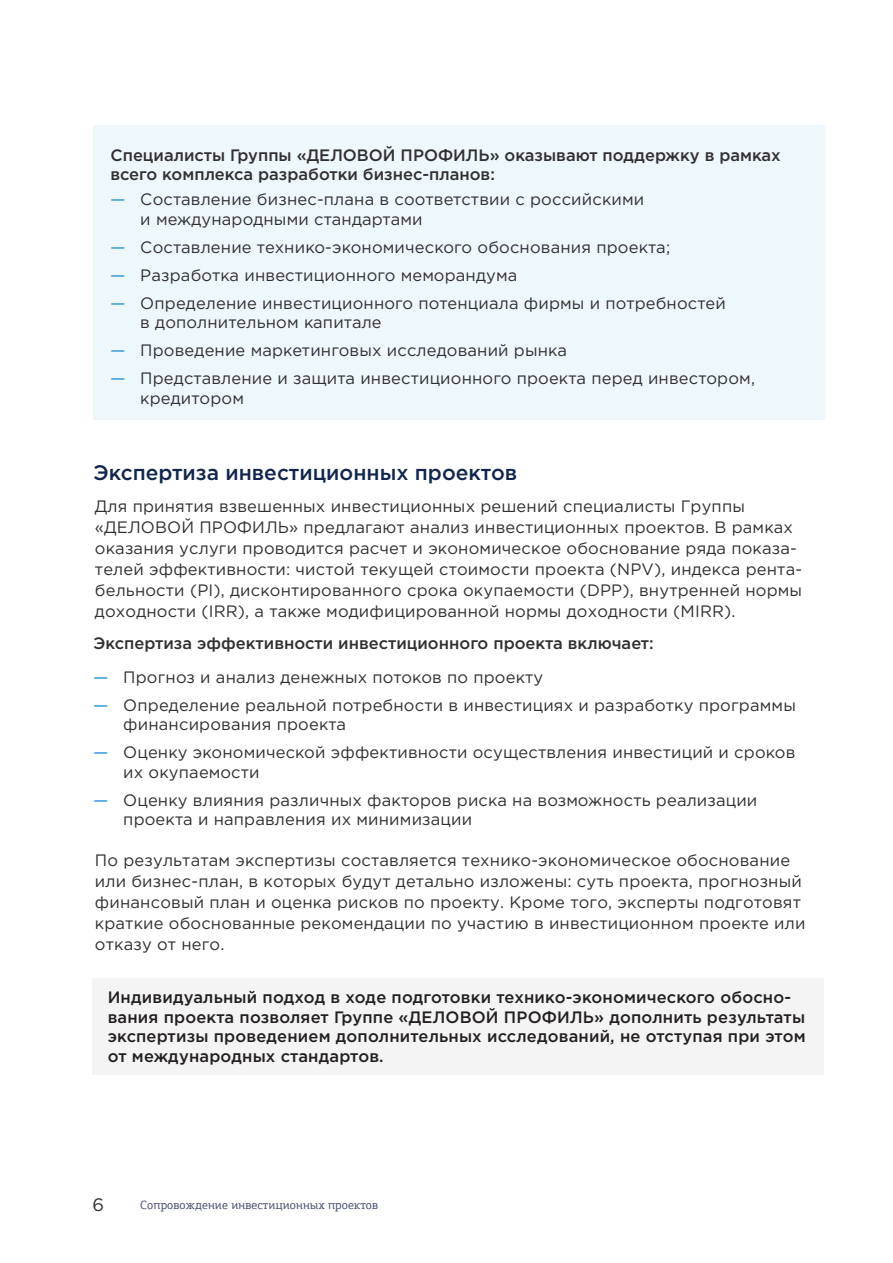
<style>
.page{position:relative;width:893px;height:1263px;background:#fff}
.page>*{position:absolute;margin:0;border:0;box-sizing:border-box;transform-origin:0 0}
.Темно-синий_абзац{font:500 21px "Gotham Pro";color:#10264f}
.t1{font:18px "Gotham Pro";color:#312f30}
.t2{font:16.5px/21px "Gotham Pro";letter-spacing:.01em;color:#312f30}
.t3{font:500 16.5px/19.8px "Gotham Pro";letter-spacing:.01em;color:#231f20}
.Подзаголовок_маленьк{font:500 16.5px/19.8px "Gotham Pro";color:#312f30}
.Заметки{font:12px "PF Agora Slab Pro";letter-spacing:.01em;color:#495173}
.s1{font-weight:500;color:#5dade0}
</style>
<div class="page">
<div style="left:94px;top:125px;width:731px;height:295px;background:#eef7fc"></div>
<div style="left:92px;top:978px;width:732px;height:96px;background:#f4f4f4"></div>
<p class="Подзаголовок_маленьк" style="left:111px;top:144px;width:672px">Специалисты Группы «ДЕЛОВОЙ ПРОФИЛЬ» оказывают поддержку в рамках всего комплекса разработки бизнес-планов:</p>
<p class="t2" style="left:140px;top:190px;width:505px;line-height:19.5px;text-indent:-30px"><span class="s1">—</span> Составление бизнес-плана в соответствии с российскими и международными стандартами</p>
<p class="t2" style="left:111px;top:236px;width:561px"><span class="s1">—</span> Составление технико-экономического обоснования проекта;</p>
<p class="t2" style="left:111px;top:264px;width:408px"><span class="s1">—</span> Разработка инвестиционного меморандума</p>
<p class="t2" style="left:140px;top:293px;width:587px;line-height:19.5px;text-indent:-30px"><span class="s1">—</span> Определение инвестиционного потенциала фирмы и потребностей в дополнительном капитале</p>
<p class="t2" style="left:111px;top:340px;width:458px"><span class="s1">—</span> Проведение маркетинговых исследований рынка</p>
<p class="t2" style="left:140px;top:369px;width:616px;line-height:19.5px;text-indent:-30px"><span class="s1">—</span> Представление и защита инвестиционного проекта перед инвестором, кредитором</p>
<p class="Темно-синий_абзац" style="left:94px;top:460px;width:425px">Экспертиза инвестиционных проектов</p>
<p class="t2" style="left:95px;top:496px;width:709px">Для принятия взвешенных инвестиционных решений специалисты Группы «ДЕЛОВОЙ ПРОФИЛЬ» предлагают анализ инвестиционных проектов. В рамках оказания услуги проводится расчет и экономическое обоснование ряда показа&shy;телей эффективности: чистой текущей стоимости проекта (NPV), индекса рента&shy;бельности (PI), дисконтированного срока окупаемости (DPP), внутренней нормы доходности (IRR), а также модифицированной нормы доходности (MIRR).</p>
<p class="Подзаголовок_маленьк" style="left:94px;top:632px;width:562px">Экспертиза эффективности инвестиционного проекта включает:</p>
<p class="t2" style="left:94px;top:666px;width:451px"><span class="s1">—</span> Прогноз и анализ денежных потоков по проекту</p>
<p class="t2" style="left:123px;top:695px;width:674px;line-height:19.5px;text-indent:-30px"><span class="s1">—</span> Определение реальной потребности в инвестициях и разработку программы финансирования проекта</p>
<p class="t2" style="left:123px;top:742px;width:673px;line-height:19.5px;text-indent:-30px"><span class="s1">—</span> Оценку экономической эффективности осуществления инвестиций и сроков их окупаемости</p>
<p class="t2" style="left:123px;top:790px;width:636px;line-height:19.5px;text-indent:-30px"><span class="s1">—</span> Оценку влияния различных факторов риска на возможность реализации проекта и направления их минимизации</p>
<p class="t2" style="left:95px;top:850px;width:712px">По результатам экспертизы составляется технико-экономическое обоснование или бизнес-план, в которых будут детально изложены: суть проекта, прогнозный финансовый план и оценка рисков по проекту. Кроме того, эксперты подготовят краткие обоснованные рекомендации по участию в инвестиционном проекте или отказу от него.</p>
<p class="t3" style="left:108px;top:987px;width:699px">Индивидуальный подход в ходе подготовки технико-экономического обосно&shy;вания проекта позволяет Группе «ДЕЛОВОЙ ПРОФИЛЬ» дополнить результаты экспертизы проведением дополнительных исследований, не отступая при этом от международных стандартов.</p>
<p class="t1" style="left:92px;top:1194px;width:13px">6</p>
<p class="Заметки" style="left:140px;top:1198px;width:239px">Сопровождение инвестиционных проектов</p>
</div>
